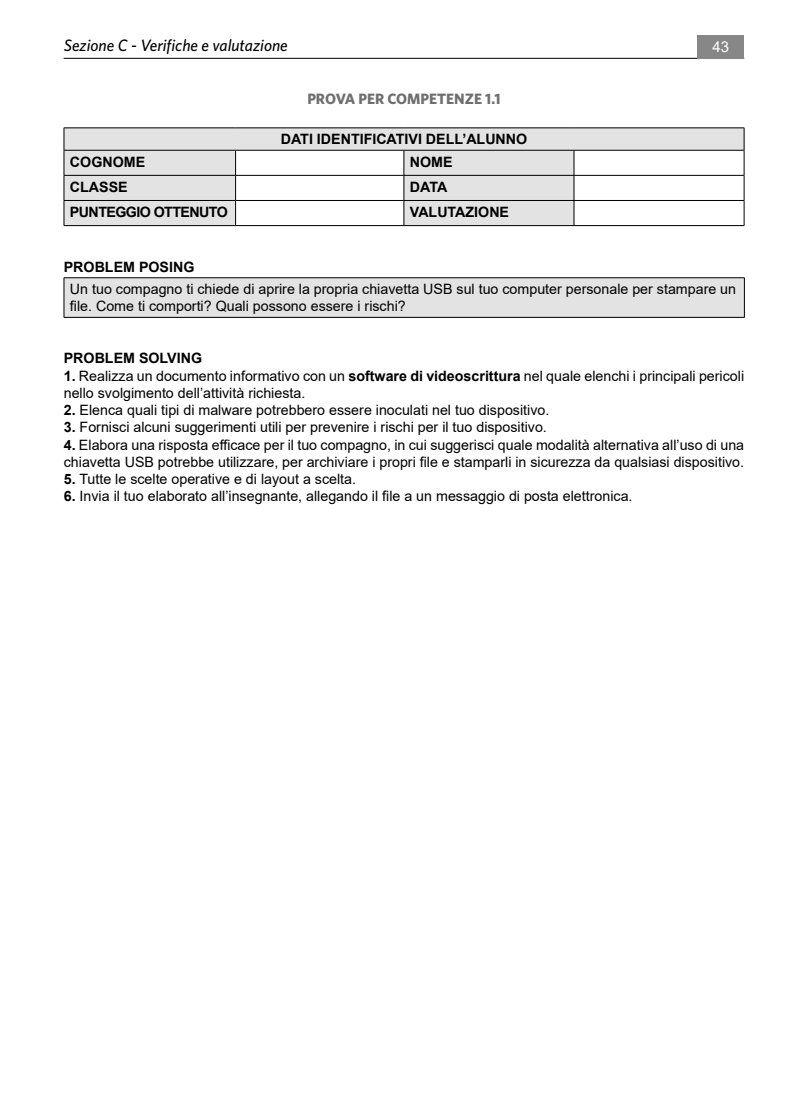
<style>
.page{position:relative;width:808px;height:1106px;background:#fff}
.page>*{position:absolute;margin:0;border:0;box-sizing:border-box;transform-origin:0 0}
.t1{font:italic 500 16.5px "Whitney";color:#000}
.t2{font:700 15px "Whitney";color:#706f6f}
.t3{font:15px "Arial";color:#fff}
.t4{font:14.25px/17.2px "Arial";color:#000}
.t5{font:700 14.25px "Arial";color:#000}
.t6{font:700 14.25px "Arial";letter-spacing:-.04em;color:#000}
.s1{font-weight:700}
</style>
<div class="page">
<hr style="left:64px;top:58px;width:680px;height:1px;background:#000">
<div style="left:697px;top:35px;width:47px;height:23px;background:#878787"></div>
<svg style="left:65px;top:129px;width:679px;height:96px;fill:#e3e3e3"></svg>
<hr style="left:64px;top:128px;width:172px;height:1px;background:#000">
<hr style="left:236px;top:128px;width:168px;height:1px;background:#000">
<hr style="left:404px;top:128px;width:170px;height:1px;background:#000">
<hr style="left:574px;top:128px;width:170px;height:1px;background:#000">
<hr style="left:64px;top:150px;width:172px;height:1px;background:#000">
<hr style="left:236px;top:150px;width:168px;height:1px;background:#000">
<hr style="left:404px;top:150px;width:170px;height:1px;background:#000">
<hr style="left:574px;top:150px;width:170px;height:1px;background:#000">
<hr style="left:64px;top:175px;width:172px;height:1px;background:#000">
<hr style="left:236px;top:175px;width:168px;height:1px;background:#000">
<hr style="left:404px;top:175px;width:170px;height:1px;background:#000">
<hr style="left:574px;top:175px;width:170px;height:1px;background:#000">
<hr style="left:64px;top:200px;width:172px;height:1px;background:#000">
<svg style="left:64px;top:128px;width:1px;height:97px"></svg>
<hr style="left:236px;top:200px;width:168px;height:1px;background:#000">
<svg style="left:235px;top:150px;width:1px;height:75px"></svg>
<hr style="left:404px;top:200px;width:170px;height:1px;background:#000">
<svg style="left:404px;top:150px;width:1px;height:75px"></svg>
<hr style="left:574px;top:200px;width:170px;height:1px;background:#000">
<svg style="left:574px;top:150px;width:1px;height:75px"></svg>
<svg style="left:744px;top:128px;width:1px;height:97px"></svg>
<hr style="left:64px;top:225px;width:172px;height:1px;background:#000">
<hr style="left:236px;top:225px;width:168px;height:1px;background:#000">
<hr style="left:404px;top:225px;width:170px;height:1px;background:#000">
<hr style="left:574px;top:225px;width:170px;height:1px;background:#000">
<div style="left:64px;top:278px;width:680px;height:39px;background:#e3e3e3"></div>
<hr style="left:64px;top:277px;width:680px;height:1px;background:#000">
<hr style="left:64px;top:278px;width:1px;height:39px;background:#000">
<hr style="left:744px;top:278px;width:1px;height:39px;background:#000">
<hr style="left:64px;top:317px;width:680px;height:1px;background:#000">
<p class="t1" style="left:64px;top:35px;width:225px">Sezione C - Verifiche e valutazione</p>
<p class="t3" style="left:712px;top:36px;width:18px">43</p>
<p class="t2" style="left:307px;top:90px;width:195px">PROVA PER COMPETENZE 1.1</p>
<p class="t5" style="left:281px;top:129px;width:248px">DATI IDENTIFICATIVI DELL’ALUNNO</p>
<p class="t5" style="left:70px;top:152px;width:77px">COGNOME</p>
<p class="t5" style="left:410px;top:152px;width:44px">NOME</p>
<p class="t5" style="left:70px;top:177px;width:59px">CLASSE</p>
<p class="t5" style="left:410px;top:177px;width:39px">DATA</p>
<p class="t6" style="left:70px;top:202px;width:159px">PUNTEGGIO OTTENUTO</p>
<p class="t5" style="left:410px;top:202px;width:101px">VALUTAZIONE</p>
<p class="t5" style="left:64px;top:256px;width:132px">PROBLEM POSING</p>
<p class="t4" style="left:70px;top:280px;width:668px">Un tuo compagno ti chiede di aprire la propria chiavetta USB sul tuo computer personale per stampare un file. Come ti comporti? Quali possono essere i rischi?</p>
<p class="t5" style="left:64px;top:348px;width:140px">PROBLEM SOLVING</p>
<p class="t4" style="left:64px;top:367px;width:682px"><span class="s1">1.</span> Realizza un documento informativo con un <span class="s1">software di videoscrittura</span> nel quale elenchi i principali pericoli nello svolgimento dell’attività richiesta.</p>
<p class="t4" style="left:64px;top:401px;width:487px"><span class="s1">2.</span> Elenca quali tipi di malware potrebbero essere inoculati nel tuo dispositivo.</p>
<p class="t4" style="left:64px;top:419px;width:485px"><span class="s1">3.</span> Fornisci alcuni suggerimenti utili per prevenire i rischi per il tuo dispositivo.</p>
<p class="t4" style="left:64px;top:436px;width:682px"><span class="s1">4.</span> Elabora una risposta efficace per il tuo compagno, in cui suggerisci quale modalità alternativa all’uso di una chiavetta USB potrebbe utilizzare, per archiviare i propri file e stamparli in sicurezza da qualsiasi dispositivo.</p>
<p class="t4" style="left:64px;top:470px;width:294px"><span class="s1">5.</span> Tutte le scelte operative e di layout a scelta.</p>
<p class="t4" style="left:64px;top:488px;width:570px"><span class="s1">6.</span> Invia il tuo elaborato all’insegnante, allegando il file a un messaggio di posta elettronica.</p>
</div>
